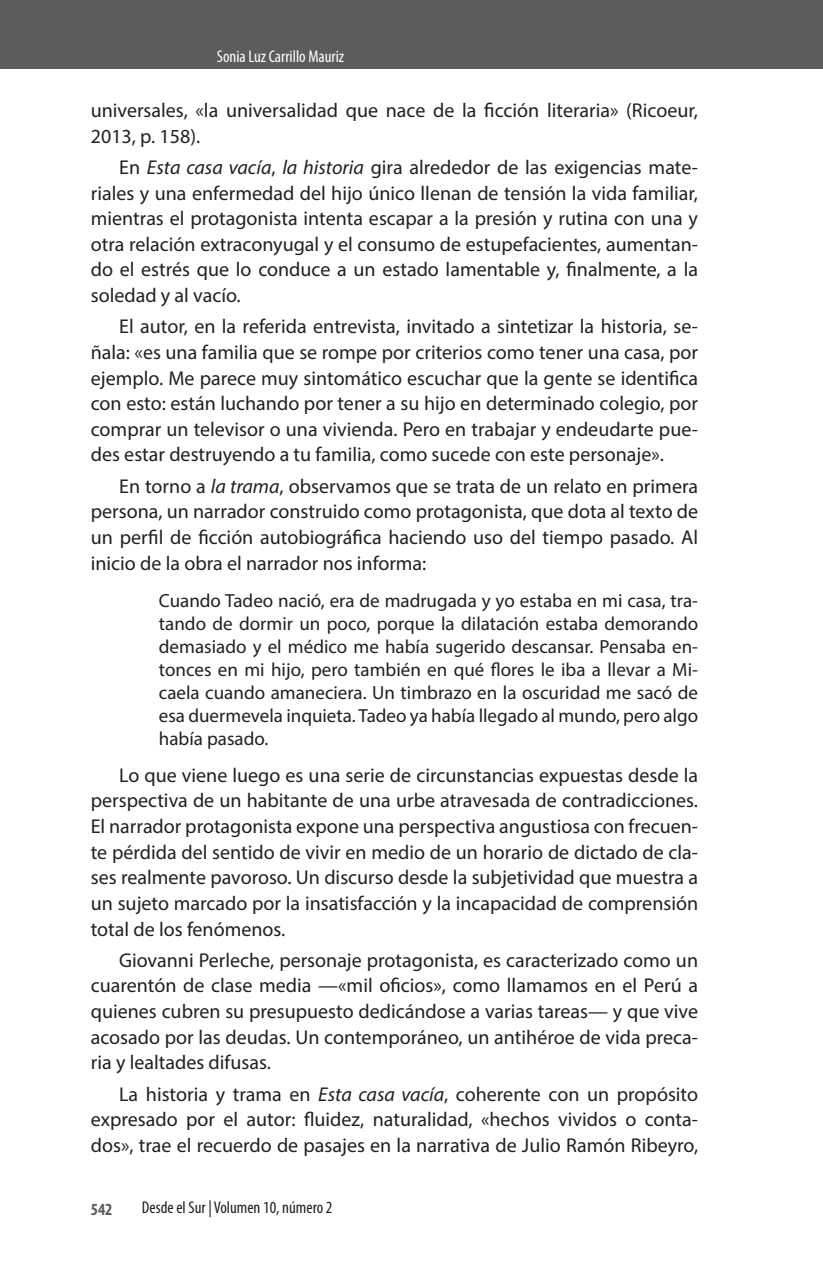
<style>
.page{position:relative;width:823px;height:1265px;background:#fff}
.page>*{position:absolute;margin:0;border:0;box-sizing:border-box;transform-origin:0 0}
.PARRAFOS{font:20px/25.6px "Myriad Pro";color:#231f20;text-align:justify}
.SUMILLA_PARRAFO{font:19px/23px "Myriad Pro";color:#231f20;text-align:justify}
.t1{font:condensed 17px "Myriad Pro";color:#231f20}
.PARRAFOS-2{font:condensed 17px "Myriad Pro";color:#fff}
.t2{font:700 condensed 17px "Myriad Pro";color:#5c5c5f}
.s1{font-style:italic}
</style>
<div class="page">
<div style="left:0;top:0;width:822px;height:68px;background:#5c5c5f"></div>
<p class="PARRAFOS-2" style="left:217px;top:46px;width:129px">Sonia Luz Carrillo Mauriz</p>
<p class="PARRAFOS" style="left:91px;top:97px;width:608px">universales, «la universalidad que nace de la ficción literaria» (Ricoeur,<br>2013, p. 158).</p>
<p class="PARRAFOS" style="left:91px;top:154px;width:608px;text-indent:28px">En <span class="s1">Esta casa vacía</span>, <span class="s1">la historia</span> gira alrededor de las exigencias mate&shy;riales y una enfermedad del hijo único llenan de tensión la vida familiar, mientras el protagonista intenta escapar a la presión y rutina con una y otra relación extraconyugal y el consumo de estupefacientes, aumentan&shy;do el estrés que lo conduce a un estado lamentable y, finalmente, a la soledad y al vacío.</p>
<p class="PARRAFOS" style="left:91px;top:313px;width:608px;text-indent:28px">El autor, en la referida entrevista, invitado a sintetizar la historia, se&shy;ñala: «es una familia que se rompe por criterios como tener una casa, por ejemplo. Me parece muy sintomático escuchar que la gente se identifica con esto: están luchando por tener a su hijo en determinado colegio, por comprar un televisor o una vivienda. Pero en trabajar y endeudarte pue&shy;des estar destruyendo a tu familia, como sucede con este personaje».</p>
<p class="PARRAFOS" style="left:91px;top:473px;width:608px;text-indent:28px">En torno a <span class="s1">la trama</span>, observamos que se trata de un relato en primera persona, un narrador construido como protagonista, que dota al texto de un perfil de ficción autobiográfica haciendo uso del tiempo pasado. Al inicio de la obra el narrador nos informa:</p>
<p class="SUMILLA_PARRAFO" style="left:159px;top:588px;width:540px">Cuando Tadeo nació, era de madrugada y yo estaba en mi casa, tra&shy;tando de dormir un poco, porque la dilatación estaba demorando demasiado y el médico me había sugerido descansar. Pensaba en&shy;tonces en mi hijo, pero también en qué flores le iba a llevar a Mi&shy;caela cuando amaneciera. Un timbrazo en la oscuridad me sacó de esa duermevela inquieta. Tadeo ya había llegado al mundo, pero algo había pasado.</p>
<p class="PARRAFOS" style="left:91px;top:762px;width:608px;text-indent:28px">Lo que viene luego es una serie de circunstancias expuestas desde la perspectiva de un habitante de una urbe atravesada de contradicciones.<br>El narrador protagonista expone una perspectiva angustiosa con frecuen&shy;te pérdida del sentido de vivir en medio de un horario de dictado de cla&shy;ses realmente pavoroso. Un discurso desde la subjetividad que muestra a un sujeto marcado por la insatisfacción y la incapacidad de comprensión total de los fenómenos.</p>
<p class="PARRAFOS" style="left:91px;top:946px;width:608px;text-indent:28px">Giovanni Perleche, personaje protagonista, es caracterizado como un cuarentón de clase media —«mil oficios», como llamamos en el Perú a quienes cubren su presupuesto dedicándose a varias tareas— y que vive acosado por las deudas. Un contemporáneo, un antihéroe de vida preca&shy;ria y lealtades difusas.</p>
<p class="PARRAFOS" style="left:91px;top:1080px;width:608px;text-indent:28px">La historia y trama en <span class="s1">Esta casa vacía</span>, coherente con un propósito expresado por el autor: fluidez, naturalidad, «hechos vividos o conta&shy;dos», trae el recuerdo de pasajes en la narrativa de Julio Ramón Ribeyro,</p>
<p class="t2" style="left:91px;top:1198px;width:23px">542</p>
<p class="t1" style="left:142px;top:1196px;width:192px">Desde el Sur | Volumen 10, número 2</p>
</div>
